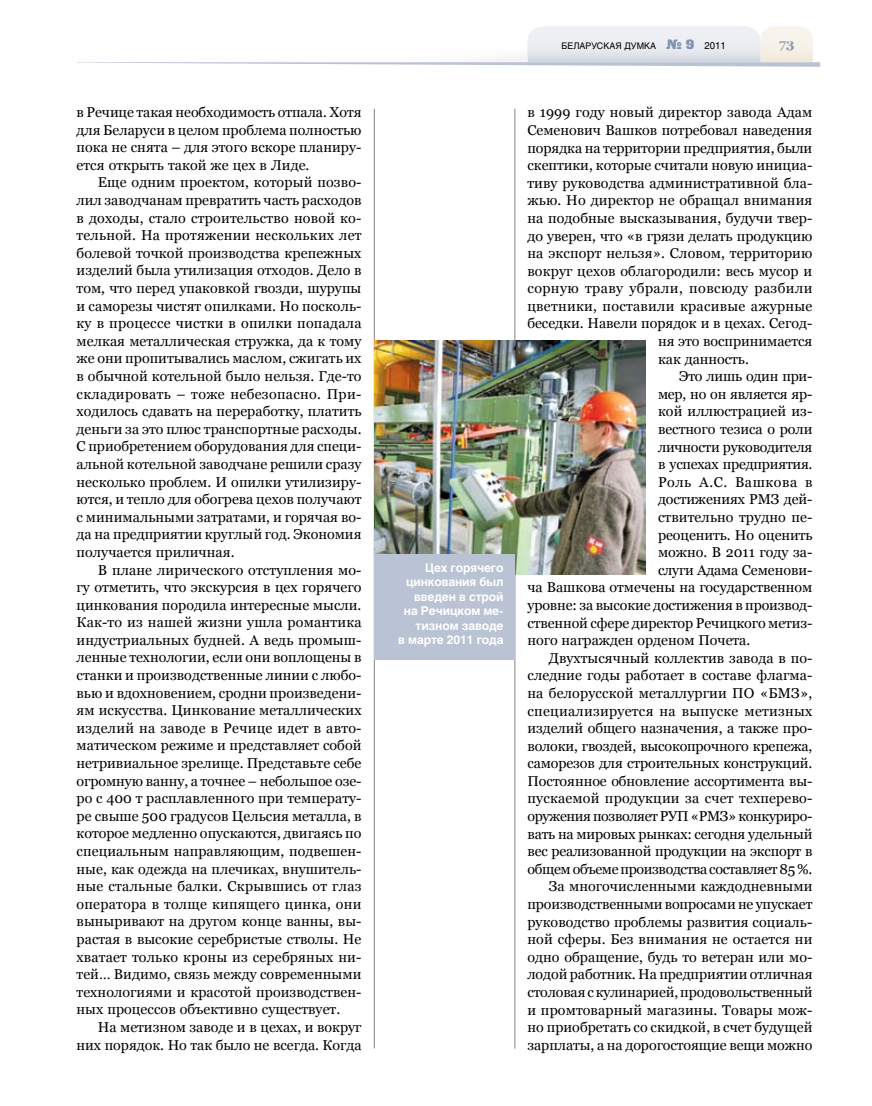
<style>
.page{position:relative;width:872px;height:1106px;background:#fff}
.page>*{position:absolute;margin:0;border:0;box-sizing:border-box;transform-origin:0 0}
.t1{font:14.25px/17.5px "Georgia";color:#000;text-align:justify}
.t2{font:14.25px "Georgia";letter-spacing:-.025em;color:#000}
.t3{font:14.25px "Georgia";letter-spacing:.02em;color:#000}
.t4{font:14.25px "Georgia";letter-spacing:.03em;color:#000}
.t5{font:14.25px "Georgia";letter-spacing:.04em;color:#000}
.t6{font:700 13.5px "Georgia";color:#8095af}
.t7{font:700 12px/14.4px "Helios";letter-spacing:-.01em;color:#fff;text-align:right}
.t8{font:9px "Helios";color:#000}
.s1{font-family:"Black Grotesk C";font-size:13.5px;color:#8095af}
.s2{font-size:9.75px}
</style>
<div class="page">
<hr style="left:374px;top:109px;width:1px;height:939px;background:#818084">
<hr style="left:514px;top:109px;width:1px;height:939px;background:#818084">
<svg style="left:77px;top:26px;width:743px;height:41px"></svg>
<img style="left:374px;top:340px;width:271px;height:234px">
<div style="left:374px;top:554px;width:140px;height:105px;background:#b9c3d3"></div>
<p class="t1" style="left:77px;top:103px;width:286px">в Речице такая необходимость отпала. Хотя для Беларуси в целом проблема полностью пока не снята – для этого вскоре планиру&shy;ется открыть такой же цех в Лиде.</p>
<p class="t1" style="left:77px;top:174px;width:286px;text-indent:21px">Еще одним проектом, который позво&shy;лил заводчанам превратить часть расходов в доходы, стало строительство новой ко&shy;тельной. На протяжении нескольких лет болевой точкой производства крепежных изделий была утилизация отходов. Дело в том, что перед упаковкой гвозди, шурупы и саморезы чистят опилками. Но посколь&shy;ку в процессе чистки в опилки попадала мелкая металлическая стружка, да к тому же они пропитывались маслом, сжигать их в обычной котельной было нельзя. Где-то складировать – тоже небезопасно. При&shy;ходилось сдавать на переработку, платить деньги за это плюс транспортные расходы.<br>С приобретением оборудования для специ&shy;альной котельной заводчане решили сразу несколько проблем. И опилки утилизиру&shy;ются, и тепло для обогрева цехов получают с минимальными затратами, и горячая во&shy;да на предприятии круглый год. Экономия получается приличная.</p>
<p class="t1" style="left:77px;top:561px;width:286px;text-indent:21px">В плане лирического отступления мо&shy;гу отметить, что экскурсия в цех горячего цинкования породила интересные мысли.<br>Как-то из нашей жизни ушла романтика индустриальных будней. А ведь промыш&shy;ленные технологии, если они воплощены в станки и производственные линии с любо&shy;вью и вдохновением, сродни произведени&shy;ям искусства. Цинкование металлических изделий на заводе в Речице идет в авто&shy;матическом режиме и представляет собой нетривиальное зрелище. Представьте себе огромную ванну, а точнее – небольшое озе&shy;ро с 400 т расплавленного при температу&shy;ре свыше 500 градусов Цельсия металла, в которое медленно опускаются, двигаясь по специальным направляющим, подвешен&shy;ные, как одежда на плечиках, внушитель&shy;ные стальные балки. Скрывшись от глаз оператора в толще кипящего цинка, они выныривают на другом конце ванны, вы&shy;растая в высокие серебристые стволы. Не хватает только кроны из серебряных ни&shy;тей… Видимо, связь между современными технологиями и красотой производствен&shy;ных процессов объективно существует.</p>
<p class="t1" style="left:77px;top:1018px;width:286px;text-align:right">На метизном заводе и в цехах, и вокруг них порядок. Но так было не всегда. Когда</p>
<p class="t7" style="left:398px;top:560px;width:107px">Цех горячего цинкования был введен в строй на Речицком ме&shy;тизном заводе<br>в марте 2011 года</p>
<p class="t8" style="left:561px;top:40px;width:166px">БЕЛАРУСКАЯ ДУМКА <span class="s1">№ 9</span> <span class="s2">2011</span></p>
<p class="t6" style="left:778px;top:36px;width:18px">73</p>
<p class="t1" style="left:527px;top:104px;width:286px">в 1999 году новый директор завода Адам</p>
<p class="t1" style="left:527px;top:121px;width:286px">Семенович Вашков потребовал наведения</p>
<p class="t1" style="left:527px;top:139px;width:286px">порядка на территории предприятия, были</p>
<p class="t1" style="left:527px;top:156px;width:286px">скептики, которые считали новую инициа-</p>
<p class="t1" style="left:527px;top:174px;width:286px">тиву руководства административной бла-</p>
<p class="t1" style="left:527px;top:192px;width:286px">жью. Но директор не обращал внимания</p>
<p class="t1" style="left:527px;top:209px;width:286px">на подобные высказывания, будучи твер-</p>
<p class="t1" style="left:527px;top:227px;width:286px">до уверен, что «в грязи делать продукцию</p>
<p class="t1" style="left:527px;top:244px;width:286px">на экспорт нельзя». Словом, территорию</p>
<p class="t1" style="left:527px;top:262px;width:286px">вокруг цехов облагородили: весь мусор и</p>
<p class="t4" style="left:527px;top:280px;width:286px">сорную траву убрали, повсюду разбили</p>
<p class="t3" style="left:527px;top:298px;width:286px">цветники, поставили красивые ажурные</p>
<p class="t1" style="left:527px;top:315px;width:286px">беседки. Навели порядок и в цехах. Сегод-</p>
<p class="t1" style="left:658px;top:332px;width:156px">ня это воспринимается</p>
<p class="t1" style="left:658px;top:350px;width:92px">как данность.</p>
<p class="t1" style="left:679px;top:367px;width:135px">Это лишь один при-</p>
<p class="t1" style="left:658px;top:385px;width:156px">мер, но он является яр-</p>
<p class="t1" style="left:658px;top:403px;width:156px">кой иллюстрацией из-</p>
<p class="t1" style="left:658px;top:420px;width:156px">вестного тезиса о роли</p>
<p class="t1" style="left:658px;top:438px;width:156px">личности руководителя</p>
<p class="t1" style="left:658px;top:455px;width:156px">в успехах предприятия.</p>
<p class="t5" style="left:658px;top:474px;width:156px">Роль А.С. Вашкова в</p>
<p class="t1" style="left:658px;top:490px;width:156px">достижениях РМЗ дей-</p>
<p class="t1" style="left:658px;top:508px;width:156px">ствительно трудно пе-</p>
<p class="t1" style="left:658px;top:526px;width:156px">реоценить. Но оценить</p>
<p class="t1" style="left:658px;top:543px;width:156px">можно. В 2011 году за-</p>
<p class="t1" style="left:658px;top:561px;width:156px">слуги Адама Семенови-</p>
<p class="t1" style="left:527px;top:578px;width:286px">ча Вашкова отмечены на государственном</p>
<p class="t1" style="left:527px;top:596px;width:286px">уровне: за высокие достижения в производ-</p>
<p class="t1" style="left:527px;top:614px;width:286px">ственной сфере директор Речицкого метиз-</p>
<p class="t1" style="left:527px;top:631px;width:224px">ного награжден орденом Почета.</p>
<p class="t1" style="left:549px;top:649px;width:265px">Двухтысячный коллектив завода в по-</p>
<p class="t1" style="left:527px;top:666px;width:286px">следние годы работает в составе флагма-</p>
<p class="t1" style="left:527px;top:684px;width:286px">на белорусской металлургии ПО «БМЗ»,</p>
<p class="t3" style="left:527px;top:702px;width:286px">специализируется на выпуске метизных</p>
<p class="t1" style="left:527px;top:719px;width:286px">изделий общего назначения, а также про-</p>
<p class="t1" style="left:527px;top:737px;width:286px">волоки, гвоздей, высокопрочного крепежа,</p>
<p class="t1" style="left:527px;top:754px;width:286px">саморезов для строительных конструкций.</p>
<p class="t1" style="left:527px;top:772px;width:286px">Постоянное обновление ассортимента вы-</p>
<p class="t1" style="left:527px;top:789px;width:286px">пускаемой продукции за счет техперево-</p>
<p class="t2" style="left:527px;top:808px;width:286px">оружения позволяет РУП «РМЗ» конкуриро-</p>
<p class="t1" style="left:527px;top:825px;width:286px">вать на мировых рынках: сегодня удельный</p>
<p class="t1" style="left:527px;top:842px;width:286px">вес реализованной продукции на экспорт в</p>
<p class="t2" style="left:527px;top:860px;width:286px">общем объеме производства составляет 85 %.</p>
<p class="t1" style="left:549px;top:877px;width:265px">За многочисленными каждодневными</p>
<p class="t1" style="left:527px;top:895px;width:286px">производственными вопросами не упускает</p>
<p class="t1" style="left:527px;top:912px;width:286px">руководство проблемы развития социаль-</p>
<p class="t1" style="left:527px;top:930px;width:286px">ной сферы. Без внимания не остается ни</p>
<p class="t1" style="left:527px;top:948px;width:286px">одно обращение, будь то ветеран или мо-</p>
<p class="t1" style="left:527px;top:965px;width:286px">лодой работник. На предприятии отличная</p>
<p class="t1" style="left:527px;top:983px;width:286px">столовая с кулинарией, продовольственный</p>
<p class="t1" style="left:527px;top:1000px;width:286px">и промтоварный магазины. Товары мож-</p>
<p class="t1" style="left:527px;top:1018px;width:286px">но приобретать со скидкой, в счет будущей</p>
<p class="t1" style="left:527px;top:1036px;width:286px">зарплаты, а на дорогостоящие вещи можно</p>
</div>
